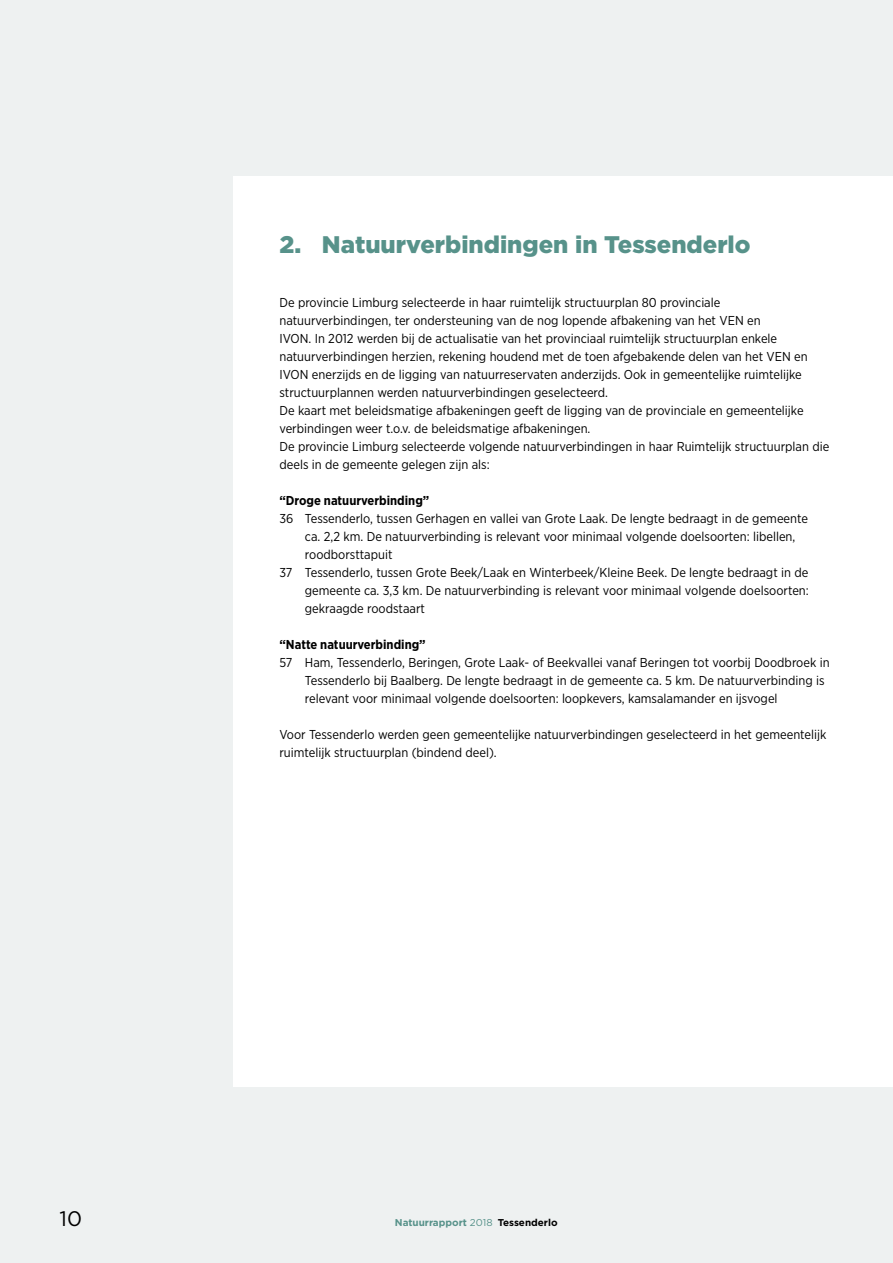
<style>
.page{position:relative;width:893px;height:1263px;background:#eef1f1}
.page>*{position:absolute;margin:0;border:0;box-sizing:border-box;transform-origin:0 0}
.Titel_1{font:900 24px "Gotham";color:#57928a}
.t1{font:21px "Gotham";color:#000}
.Tekst{font:12.9px/18px "Gotham Narrow";color:#000}
.Tekst_Opsomming_-_nu{font:12.9px/18px "Gotham Narrow";color:#000}
.Titel_1_2_3_4{font:700 12.9px "Gotham Narrow";color:#000}
.t2{font:700 9.9px "Gotham";color:#57928a}
.s1{font-weight:400}
.s2{color:#000}
</style>
<div class="page">
<div style="left:234px;top:176px;width:659px;height:910px;background:#fff"></div>
<p class="Titel_1" style="left:279px;top:228px;width:473px">2. Natuurverbindingen in Tessenderlo</p>
<p class="Tekst" style="left:279px;top:293px;width:530px">De provincie Limburg selecteerde in haar ruimtelijk structuurplan 80 provinciale natuurverbindingen, ter ondersteuning van de nog lopende afbakening van het VEN en<br>IVON. In 2012 werden bij de actualisatie van het provinciaal ruimtelijk structuurplan enkele natuurverbindingen herzien, rekening houdend met de toen afgebakende delen van het VEN en IVON enerzijds en de ligging van natuurreservaten anderzijds. Ook in gemeentelijke ruimtelijke structuurplannen werden natuurverbindingen geselecteerd.</p>
<p class="Tekst" style="left:279px;top:401px;width:526px">De kaart met beleidsmatige afbakeningen geeft de ligging van de provinciale en gemeentelijke verbindingen weer t.o.v. de beleidsmatige afbakeningen.</p>
<p class="Tekst" style="left:279px;top:437px;width:551px">De provincie Limburg selecteerde volgende natuurverbindingen in haar Ruimtelijk structuurplan die deels in de gemeente gelegen zijn als:</p>
<p class="Titel_1_2_3_4" style="left:279px;top:492px;width:151px">“Droge natuurverbinding”</p>
<p class="Tekst_Opsomming_-_nu" style="left:305px;top:509px;width:505px;text-indent:-26px">36 Tessenderlo, tussen Gerhagen en vallei van Grote Laak. De lengte bedraagt in de gemeente ca. 2,2 km. De natuurverbinding is relevant voor minimaal volgende doelsoorten: libellen, roodborsttapuit</p>
<p class="Tekst_Opsomming_-_nu" style="left:305px;top:563px;width:505px;text-align:justify;text-indent:-26px">37 Tessenderlo, tussen Grote Beek/Laak en Winterbeek/Kleine Beek. De lengte bedraagt in de gemeente ca. 3,3 km. De natuurverbinding is relevant voor minimaal volgende doelsoorten: gekraagde roodstaart</p>
<p class="Titel_1_2_3_4" style="left:279px;top:636px;width:148px">“Natte natuurverbinding”</p>
<p class="Tekst_Opsomming_-_nu" style="left:305px;top:653px;width:526px;text-indent:-26px">57 Ham, Tessenderlo, Beringen, Grote Laak- of Beekvallei vanaf Beringen tot voorbij Doodbroek in<br>Tessenderlo bij Baalberg. De lengte bedraagt in de gemeente ca. 5 km. De natuurverbinding is relevant voor minimaal volgende doelsoorten: loopkevers, kamsalamander en ijsvogel</p>
<p class="Tekst" style="left:279px;top:725px;width:549px">Voor Tessenderlo werden geen gemeentelijke natuurverbindingen geselecteerd in het gemeentelijk ruimtelijk structuurplan (bindend deel).</p>
<h2 class="t1" style="left:60px;top:1205px;width:24px">10</h2>
<p class="t2" style="left:395px;top:1215px;width:164px">Natuurrapport <span class="s1">2018</span> <span class="s2">Tessenderlo</span></p>
</div>
